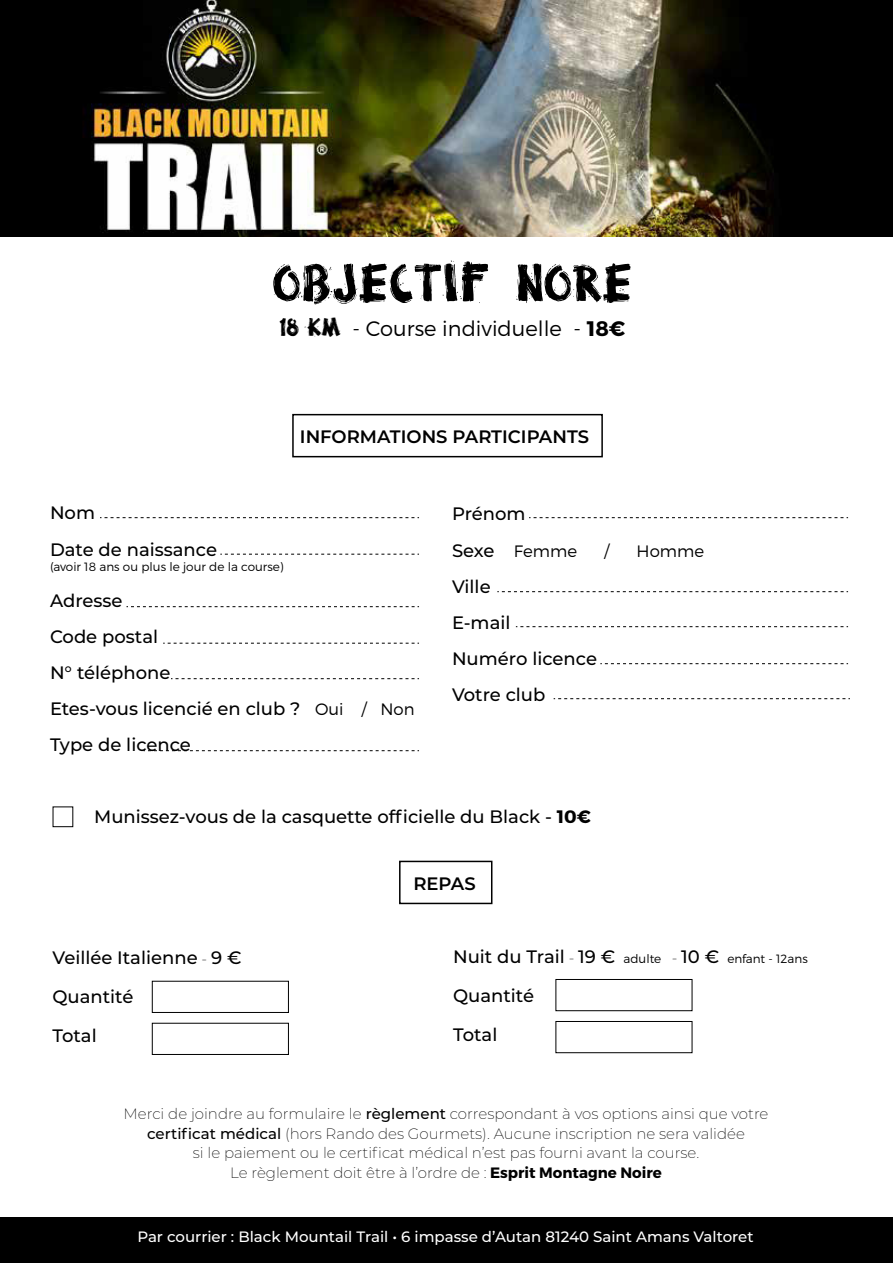
<style>
.page{position:relative;width:893px;height:1263px;background:#fff}
.page>*{position:absolute;margin:0;border:0;box-sizing:border-box;transform-origin:0 0}
.t1{font:54px "Broken Stick";color:#000}
.t2{font:300 21px "Montserrat";color:#000}
.t3{font:500 18px/36px "Montserrat";color:#000}
.t4{font:600 18px "Montserrat";color:#000}
.t5{font:300 16.5px "Montserrat";color:#000}
.t6{font:200 15px/19.5px "Montserrat";color:#000;text-align:center}
.t7{font:500 15px "Montserrat";color:#fff}
.t8{font:300 12px "Montserrat";color:#000}
.s1{font-family:"Broken Stick";font-weight:400;font-size:25.5px}
.s2{font-weight:700}
.s3{font-weight:300;font-size:16.5px}
.s4{font-weight:500;font-size:18px}
.s5{font-weight:200;font-size:15px}
.s6{font-weight:500}
</style>
<div class="page">
<img style="left:0;top:0;width:893px;height:236px">
<div style="left:292px;top:414px;width:311px;height:43px;border:2px solid #000"></div>
<div style="left:399px;top:861px;width:93px;height:43px;border:2px solid #000"></div>
<div style="left:152px;top:981px;width:137px;height:32px;border:1px solid #000"></div>
<div style="left:152px;top:1023px;width:137px;height:32px;border:1px solid #000"></div>
<div style="left:555px;top:979px;width:137px;height:32px;border:1px solid #000"></div>
<div style="left:555px;top:1021px;width:137px;height:32px;border:1px solid #000"></div>
<svg style="left:100px;top:517px;width:319px;height:1px"></svg>
<svg style="left:529px;top:517px;width:319px;height:1px"></svg>
<svg style="left:497px;top:591px;width:351px;height:1px"></svg>
<svg style="left:516px;top:626px;width:332px;height:1px"></svg>
<svg style="left:600px;top:663px;width:248px;height:1px"></svg>
<svg style="left:126px;top:606px;width:293px;height:1px"></svg>
<svg style="left:163px;top:643px;width:256px;height:1px"></svg>
<svg style="left:171px;top:678px;width:248px;height:1px"></svg>
<svg style="left:143px;top:750px;width:276px;height:1px"></svg>
<svg style="left:554px;top:698px;width:296px;height:1px"></svg>
<svg style="left:220px;top:554px;width:199px;height:1px"></svg>
<div style="left:0;top:1217px;width:893px;height:46px;background:#000"></div>
<h1 class="t1" style="left:272px;top:251px;width:361px">OBJECTIF NORE</h1>
<h2 class="t2" style="left:279px;top:319px;width:348px"><span class="s1">18 KM</span> - Course individuelle - <span class="s2">18€</span></h2>
<p class="t4" style="left:300px;top:426px;width:291px">INFORMATIONS PARTICIPANTS</p>
<p class="t3" style="left:50px;top:495px;width:169px;line-height:37.5px">Nom<br>Date de naissance</p>
<p class="t8" style="left:50px;top:561px;width:235px">(avoir 18 ans ou plus le jour de la course)</p>
<p class="t3" style="left:50px;top:584px;width:366px">Adresse<br>Code postal<br>N° téléphone<br>Etes-vous licencié en club ? <span class="s3">Oui / Non<br></span>Type de licence</p>
<p class="t3" style="left:452px;top:497px;width:75px">Prénom</p>
<p class="t5" style="left:452px;top:544px;width:127px"><span class="s4">Sexe</span> Femme</p>
<p class="t5" style="left:604px;top:544px;width:7px">/</p>
<p class="t5" style="left:637px;top:544px;width:69px">Homme</p>
<p class="t3" style="left:452px;top:570px;width:146px">Ville<br>E-mail<br>Numéro licence<br>Votre club</p>
<p class="t3" style="left:94px;top:799px;width:498px">Munissez-vous de la casquette officielle du Black - <span class="s2">10€</span></p>
<p class="t4" style="left:413px;top:873px;width:64px">REPAS</p>
<p class="t3" style="left:53px;top:940px;width:191px;line-height:39px">Veillée Italienne <span class="s5">-</span> 9 €<br>Quantité<br>Total</p>
<p class="t8" style="left:453px;top:954px;width:356px"><span class="s4">Nuit du Trail</span> <span class="s5">-</span> <span class="s4">19 €</span> adulte <span class="s5">-</span> <span class="s4">10 €</span> enfant - 12ans</p>
<p class="t3" style="left:453px;top:978px;width:82px;line-height:39px">Quantité<br>Total</p>
<p class="t6" style="left:124px;top:1105px;width:646px">Merci de joindre au formulaire le <span class="s6">règlement</span> correspondant à vos options ainsi que votre <span class="s6">certificat médical</span> (hors Rando des Gourmets). Aucune inscription ne sera validée<br>si le paiement ou le certificat médical n’est pas fourni avant la course.<br>Le règlement doit être à l’ordre de : <span class="s2">Esprit Montagne Noire</span></p>
<p class="t7" style="left:137px;top:1230px;width:618px">Par courrier : Black Mountail Trail • 6 impasse d’Autan 81240 Saint Amans Valtoret</p>
</div>
